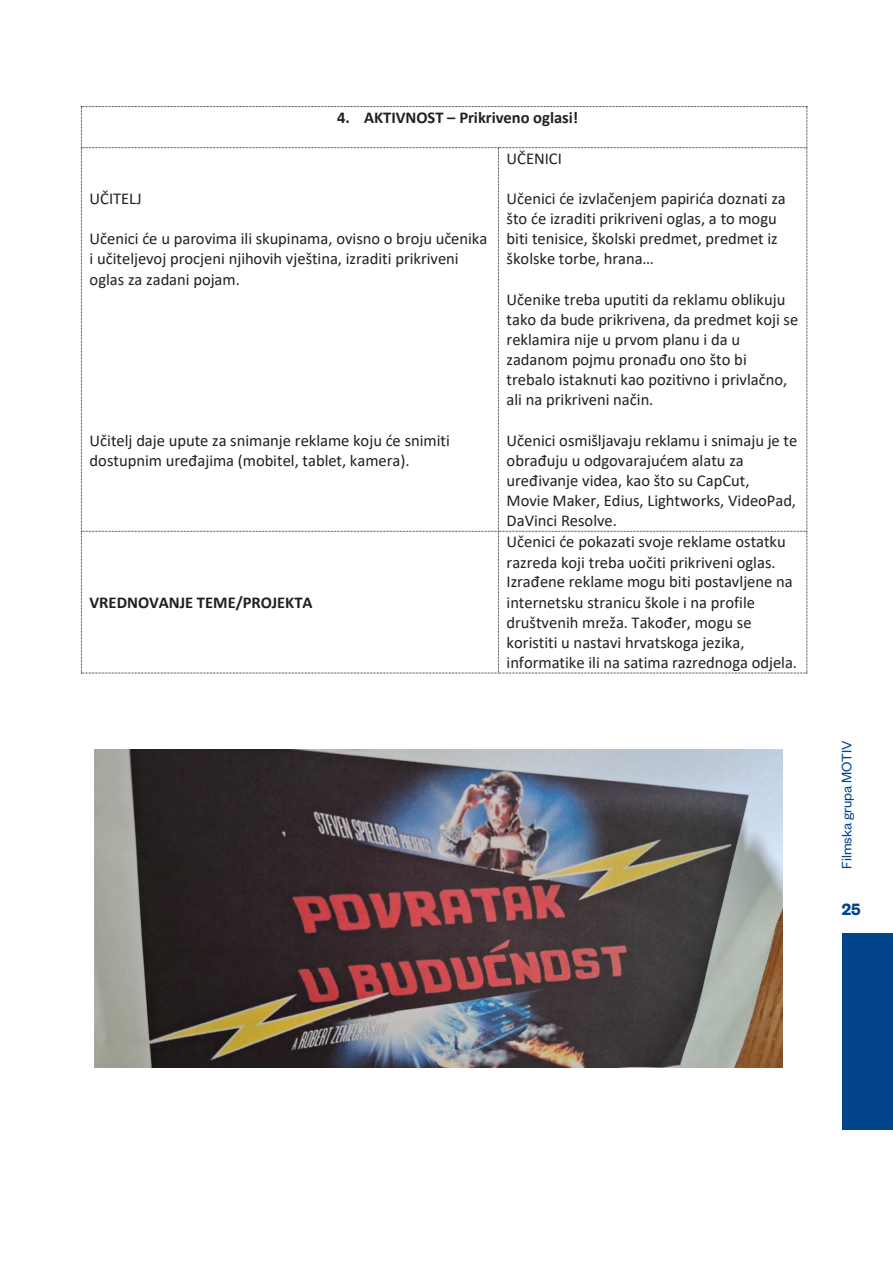
<style>
.page{position:relative;width:893px;height:1263px;background:#fff}
.page>*{position:absolute;margin:0;border:0;box-sizing:border-box;transform-origin:0 0}
.t1{font:600 18px "Founders Grotesk";color:#01448c}
.t2{font:16.5px/20.1px "Calibri";color:#231f20}
.t3{font:700 16.5px "Calibri";color:#231f20}
.t4{font:15px "Founders Grotesk";color:#01448c}
</style>
<div class="page">
<div style="left:842px;top:934px;width:51px;height:196px;background:#01448c"></div>
<svg style="left:81px;top:106px;width:726px;height:568px"></svg>
<img style="left:94px;top:750px;width:689px;height:317px">
<p class="t3" style="left:337px;top:105px;width:243px">4. AKTIVNOST – Prikriveno oglasi!</p>
<p class="t2" style="left:90px;top:188px;width:54px">UČITELJ</p>
<p class="t2" style="left:90px;top:228px;width:399px">Učenici će u parovima ili skupinama, ovisno o broju učenika i učiteljevoj procjeni njihovih vještina, izraditi prikriveni oglas za zadani pojam.</p>
<p class="t2" style="left:90px;top:430px;width:362px">Učitelj daje upute za snimanje reklame koju će snimiti dostupnim uređajima (mobitel, tablet, kamera).</p>
<p class="t3" style="left:90px;top:590px;width:225px">VREDNOVANJE TEME/PROJEKTA</p>
<p class="t2" style="left:507px;top:148px;width:57px">UČENICI</p>
<p class="t2" style="left:507px;top:188px;width:281px">Učenici će izvlačenjem papirića doznati za što će izraditi prikriveni oglas, a to mogu biti tenisice, školski predmet, predmet iz školske torbe, hrana…</p>
<p class="t2" style="left:507px;top:289px;width:293px">Učenike treba uputiti da reklamu oblikuju tako da bude prikrivena, da predmet koji se reklamira nije u prvom planu i da u zadanom pojmu pronađu ono što bi trebalo istaknuti kao pozitivno i privlačno, ali na prikriveni način.</p>
<p class="t2" style="left:507px;top:430px;width:292px">Učenici osmišljavaju reklamu i snimaju je te obrađuju u odgovarajućem alatu za uređivanje videa, kao što su CapCut,<br>Movie Maker, Edius, Lightworks, VideoPad, DaVinci Resolve.</p>
<p class="t2" style="left:507px;top:531px;width:292px">Učenici će pokazati svoje reklame ostatku razreda koji treba uočiti prikriveni oglas.<br>Izrađene reklame mogu biti postavljene na internetsku stranicu škole i na profile društvenih mreža. Također, mogu se koristiti u nastavi hrvatskoga jezika, informatike ili na satima razrednoga odjela.</p>
<p class="t4" style="left:837px;top:869px;width:130px;rotate:-90deg">Filmska grupa MOTIV</p>
<p class="t1" style="left:842px;top:898px;width:20px">25</p>
</div>
